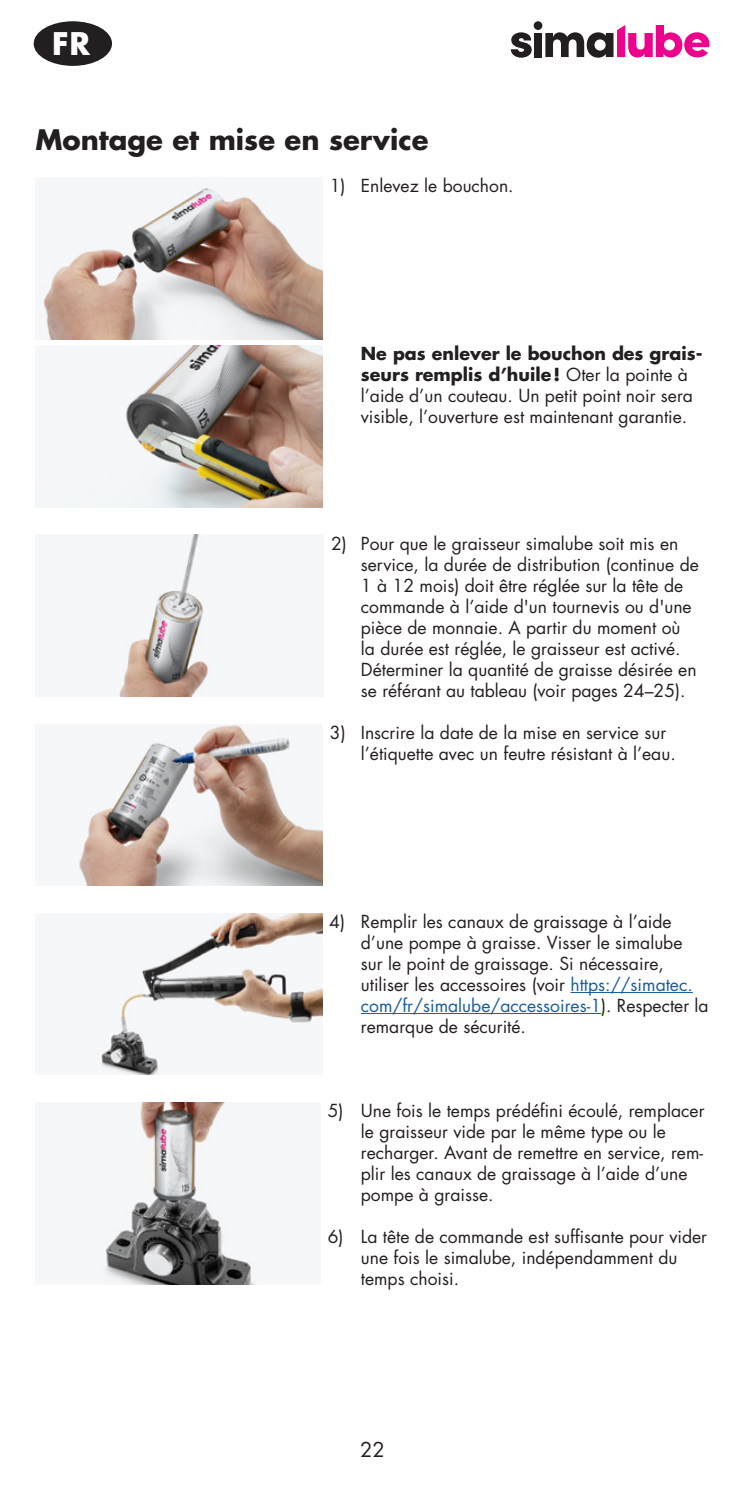
<style>
.page{position:relative;width:745px;height:1489px;background:#fff}
.page>*{position:absolute;margin:0;border:0;box-sizing:border-box;transform-origin:0 0}
.t1{font:700 30.25px "Futura Std";color:#fff}
.Titel_FR{font:700 27.5px "Futura Std";color:#231f20}
.t2{font:20px "Futura Std";color:#231f20}
.Lauftext_mit_Tabulator{font:17.5px/21px "Futura Std";color:#231f20}
.Lauftext_DE{font:17.5px/21px "Futura Std";color:#231f20}
.s1{font-weight:700}
.s2{color:#175d9e}
</style>
<div class="page">
<svg style="left:510px;top:32px;width:21px;height:26px"></svg>
<div style="left:534px;top:33px;width:7px;height:24px;background:#231f20"></div>
<div style="left:533px;top:21px;width:9px;height:9px;background:#231f20;border-radius:50%"></div>
<svg style="left:545px;top:25px;width:164px;height:33px"></svg>
<hr style="left:570px;top:992px;width:122px;height:1px;background:#175d9e">
<hr style="left:360px;top:1013px;width:240px;height:1px;background:#175d9e">
<img style="left:41px;top:183px;width:281px;height:156px">
<img style="left:35px;top:345px;width:287px;height:162px">
<img style="left:113px;top:534px;width:100px;height:162px">
<img style="left:77px;top:724px;width:245px;height:161px">
<img style="left:95px;top:913px;width:227px;height:161px">
<img style="left:101px;top:1102px;width:156px;height:182px">
<div style="left:34px;top:21px;width:78px;height:45px;background:#231f20;border-radius:50%"></div>
<p class="t1" style="left:52px;top:23px;width:40px">FR</p>
<p class="Titel_FR" style="left:35px;top:122px;width:394px">Montage et mise en service</p>
<p class="Lauftext_mit_Tabulator" style="left:329px;top:175px;width:185px">1) Enlevez le bouchon.</p>
<p class="Lauftext_DE" style="left:360px;top:343px;width:343px"><span class="s1">Ne pas enlever le bouchon des grais&shy;seurs remplis d’huile!</span> Oter la pointe à l’aide d’un couteau. Un petit point noir sera visible, l’ouverture est maintenant garantie.</p>
<p class="Lauftext_mit_Tabulator" style="left:360px;top:532px;width:339px;text-indent:-30px">2) Pour que le graisseur simalube soit mis en service, la durée de distribution (continue de 1 à 12 mois) doit être réglée sur la tête de commande à l’aide d'un tournevis ou d'une pièce de monnaie. A partir du moment où la durée est réglée, le graisseur est activé.<br>Déterminer la quantité de graisse désirée en se référant au tableau (voir pages 24–25).</p>
<p class="Lauftext_mit_Tabulator" style="left:360px;top:721px;width:316px;text-indent:-31px">3) Inscrire la date de la mise en service sur l’étiquette avec un feutre résistant à l’eau.</p>
<p class="Lauftext_mit_Tabulator" style="left:360px;top:910px;width:349px;text-indent:-32px">4) Remplir les canaux de graissage à l’aide d’une pompe à graisse. Visser le simalube<br>sur le point de graissage. Si nécessaire, utiliser les accessoires (voir <span class="s2">https://simatec. com/fr/simalube/accessoires-1</span>). Respecter la remarque de sécurité.</p>
<p class="Lauftext_mit_Tabulator" style="left:360px;top:1099px;width:345px;text-indent:-33px">5) Une fois le temps prédéfini écoulé, remplacer le graisseur vide par le même type ou le recharger. Avant de remettre en service, rem&shy;plir les canaux de graissage à l’aide d’une pompe à graisse.</p>
<p class="Lauftext_mit_Tabulator" style="left:360px;top:1225px;width:347px;text-indent:-33px">6) La tête de commande est suffisante pour vider une fois le simalube, indépendamment du temps choisi.</p>
<p class="t2" style="left:360px;top:1436px;width:26px">22</p>
</div>
